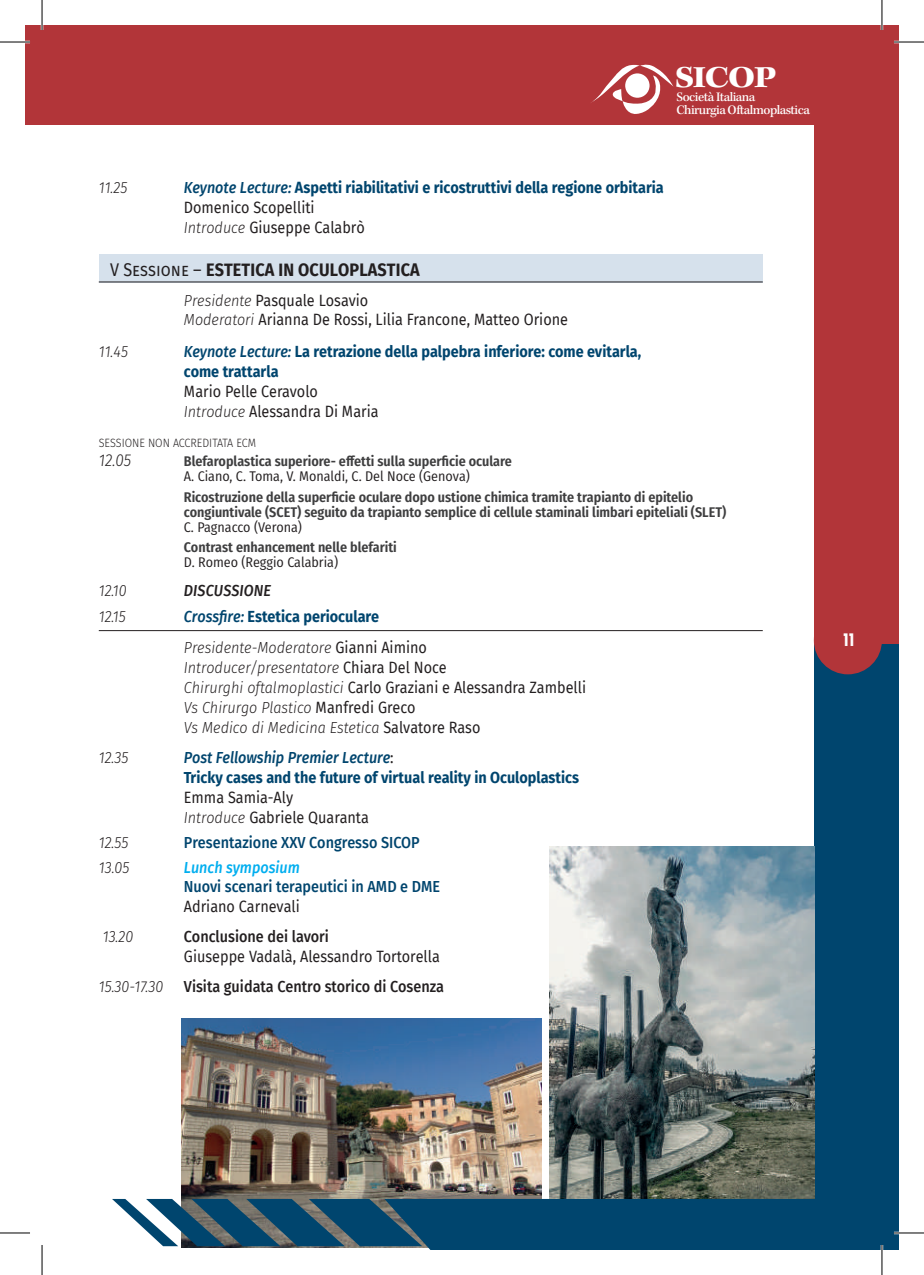
<style>
.page{position:relative;width:924px;height:1275px;background:#fff}
.page>*{position:absolute;margin:0;border:0;box-sizing:border-box;transform-origin:0 0}
.t1{font:700 expanded 38.8px "Kepler Std";letter-spacing:-.04em;color:#fff}
.t2{font:700 expanded 30.4px "Kepler Std";letter-spacing:-.04em;color:#fff}
.t3{font:700 18px "Fira Sans";letter-spacing:.01em;color:#231f20;scale:.9 1}
.t4{font:18px "Righteous";color:#fff}
.t5{font:italic 300 17px "Fira Sans";color:#231f20;scale:.9 1}
.t6{font:italic 300 16px/20px "Fira Sans";color:#231f20;scale:.9 1}
.t7{font:700 16px/20px "Fira Sans";color:#00456e;scale:.9 1}
.t8{font:16px/20px "Fira Sans";color:#231f20;scale:.9 1}
.t9{font:500 16px "Fira Sans";color:#00456e;scale:.9 1}
.t10{font:500 16px "Fira Sans";color:#231f20;scale:.9 1}
.t11{font:italic 500 16px "Fira Sans";color:#00aeef;scale:.9 1}
.t12{font:italic 500 16px "Fira Sans";letter-spacing:.01em;color:#231f20;scale:.9 1}
.t13{font:600 14px/15px "Fira Sans Condensed";color:#3e3e3f}
.t14{font:14px "Fira Sans Condensed";color:#231f20}
.t15{font:500 13.4px/13.4px "Kepler Std";letter-spacing:-.04em;color:#fff}
.t16{font:300 12px "Fira Sans";color:#231f20;scale:.9 1}
.s1{font-weight:500;font-style:italic}
.s2{font-weight:400;color:#231f20}
.s3{font-weight:300;font-style:italic;color:#231f20}
.s4{font-weight:400}
.s5{font-weight:300;font-style:italic}
.s6{font-weight:500;color:#00456e}
.s7{font-weight:700;font-style:normal;color:#00456e}
.s8{font-weight:400;font-style:normal}
</style>
<div class="page">
<div style="left:25px;top:640px;width:873px;height:610px;background:#00456e"></div>
<div style="left:25px;top:25px;width:873px;height:618px;background:#b23539"></div>
<div style="left:25px;top:125px;width:788px;height:1125px;background:#fff"></div>
<div style="left:813px;top:606px;width:68px;height:68px;background:#b23539;border-radius:50%"></div>
<div style="left:99px;top:255px;width:663px;height:28px;background:#d6e1ec"></div>
<hr style="left:99px;top:281px;width:663px;height:1px;background:#231f20">
<hr style="left:99px;top:630px;width:663px;height:1px;background:#231f20">
<svg style="left:591px;top:64px;width:82px;height:50px"></svg>
<div style="left:625px;top:73px;width:24px;height:25px;background:#fff;border-radius:50%"></div>
<img style="left:181px;top:1019px;width:360px;height:180px">
<img style="left:549px;top:846px;width:265px;height:353px">
<svg style="left:112px;top:1199px;width:701px;height:51px;background:#1f5778"></svg>
<hr style="left:0;top:41px;width:30px;height:2px;background:#fff">
<hr style="left:893px;top:41px;width:30px;height:2px;background:#fff">
<hr style="left:893px;top:1231px;width:30px;height:3px;background:#fff">
<hr style="left:41px;top:0;width:2px;height:30px;background:#fff">
<hr style="left:880px;top:0;width:2px;height:30px;background:#fff">
<hr style="left:880px;top:1245px;width:2px;height:30px;background:#fff">
<hr style="left:0;top:42px;width:30px;height:1px;background:#000">
<hr style="left:893px;top:42px;width:30px;height:1px;background:#000">
<hr style="left:0;top:1232px;width:30px;height:1px;background:#000">
<hr style="left:893px;top:1232px;width:30px;height:1px;background:#000">
<hr style="left:42px;top:0;width:1px;height:30px;background:#000">
<hr style="left:42px;top:1245px;width:1px;height:30px;background:#000">
<hr style="left:881px;top:0;width:1px;height:30px;background:#000">
<hr style="left:881px;top:1245px;width:1px;height:30px;background:#000">
<h2 class="t2" style="left:674px;top:59px;width:103px">SICOP</h2>
<h1 class="t1" style="left:673px;top:75px;width:132px">SICOP</h1>
<p class="t15" style="left:676px;top:90px;width:135px">Società Italiana<br>Chirurgia Oftalmoplastica</p>
<p class="t6" style="left:99px;top:177px;width:33px">11.25</p>
<p class="t7" style="left:184px;top:176px;width:534px"><span class="s1">Keynote Lecture:</span> Aspetti riabilitativi e ricostruttivi della regione orbitaria<br><span class="s2">Domenico Scopelliti<br></span><span class="s3">Introduce</span> <span class="s2">Giuseppe Calabrò</span></p>
<p class="t3" style="left:110px;top:254px;width:345px"><span class="s4">V Sessione –</span> ESTETICA IN OCULOPLASTICA</p>
<p class="t8" style="left:184px;top:291px;width:428px;line-height:19px"><span class="s5">Presidente</span> Pasquale Losavio<br><span class="s5">Moderatori</span> Arianna De Rossi, Lilia Francone, Matteo Orione</p>
<p class="t6" style="left:99px;top:341px;width:34px">11.45</p>
<p class="t7" style="left:184px;top:340px;width:509px"><span class="s1">Keynote Lecture:</span> La retrazione della palpebra inferiore: come evitarla, come trattarla</p>
<p class="t8" style="left:184px;top:380px;width:218px">Mario Pelle Ceravolo<br><span class="s5">Introduce</span> Alessandra Di Maria</p>
<p class="t16" style="left:99px;top:434px;width:176px">SESSIONE NON ACCREDITATA ECM</p>
<p class="t5" style="left:99px;top:448px;width:38px">12.05</p>
<p class="t13" style="left:184px;top:453px;width:329px">Blefaroplastica superiore- effetti sulla superficie oculare</p>
<p class="t14" style="left:184px;top:465px;width:287px">A. Ciano, C. Toma, V. Monaldi, C. Del Noce (Genova)</p>
<p class="t13" style="left:184px;top:488px;width:543px">Ricostruzione della superficie oculare dopo ustione chimica tramite trapianto di epitelio congiuntivale (SCET) seguito da trapianto semplice di cellule staminali limbari epiteliali (SLET)</p>
<p class="t14" style="left:184px;top:516px;width:119px">C. Pagnacco (Verona)</p>
<p class="t13" style="left:184px;top:539px;width:214px">Contrast enhancement nelle blefariti</p>
<p class="t14" style="left:184px;top:552px;width:156px">D. Romeo (Reggio Calabria)</p>
<p class="t6" style="left:99px;top:580px;width:32px">12.10</p>
<p class="t12" style="left:184px;top:577px;width:98px">DISCUSSIONE</p>
<p class="t6" style="left:99px;top:606px;width:31px">12.15</p>
<p class="t6" style="left:184px;top:600px;width:271px;line-height:31.4px"><span class="s6">Crossfire:</span> <span class="s7">Estetica perioculare<br></span>Presidente-Moderatore <span class="s8">Gianni Aimino</span></p>
<p class="t6" style="left:184px;top:657px;width:448px">Introducer/presentatore <span class="s8">Chiara Del Noce<br></span>Chirurghi oftalmoplastici <span class="s8">Carlo Graziani e Alessandra Zambelli </span>Vs Chirurgo Plastico <span class="s8">Manfredi Greco<br></span>Vs Medico di Medicina Estetica <span class="s8">Salvatore Raso</span></p>
<p class="t6" style="left:99px;top:747px;width:34px">12.35</p>
<p class="t7" style="left:184px;top:746px;width:440px"><span class="s1">Post Fellowship Premier Lecture</span><span class="s2">:<br></span>Tricky cases and the future of virtual reality in Oculoplastics</p>
<p class="t8" style="left:184px;top:787px;width:207px">Emma Samia-Aly<br><span class="s5">Introduce</span> Gabriele Quaranta</p>
<p class="t6" style="left:99px;top:832px;width:34px">12.55</p>
<p class="t9" style="left:184px;top:829px;width:263px">Presentazione XXV Congresso SICOP</p>
<p class="t6" style="left:99px;top:857px;width:36px">13.05</p>
<p class="t11" style="left:184px;top:854px;width:130px">Lunch symposium</p>
<p class="t9" style="left:184px;top:873px;width:286px">Nuovi scenari terapeutici in AMD e DME</p>
<p class="t8" style="left:184px;top:895px;width:130px">Adriano Carnevali</p>
<p class="t6" style="left:103px;top:926px;width:35px">13.20</p>
<p class="t10" style="left:184px;top:923px;width:162px">Conclusione dei lavori</p>
<p class="t8" style="left:184px;top:946px;width:286px">Giuseppe Vadalà, Alessandro Tortorella</p>
<p class="t6" style="left:99px;top:976px;width:73px">15.30-17.30</p>
<p class="t10" style="left:184px;top:974px;width:290px">Visita guidata Centro storico di Cosenza</p>
<p class="t4" style="left:842px;top:628px;width:13px">11</p>
</div>
